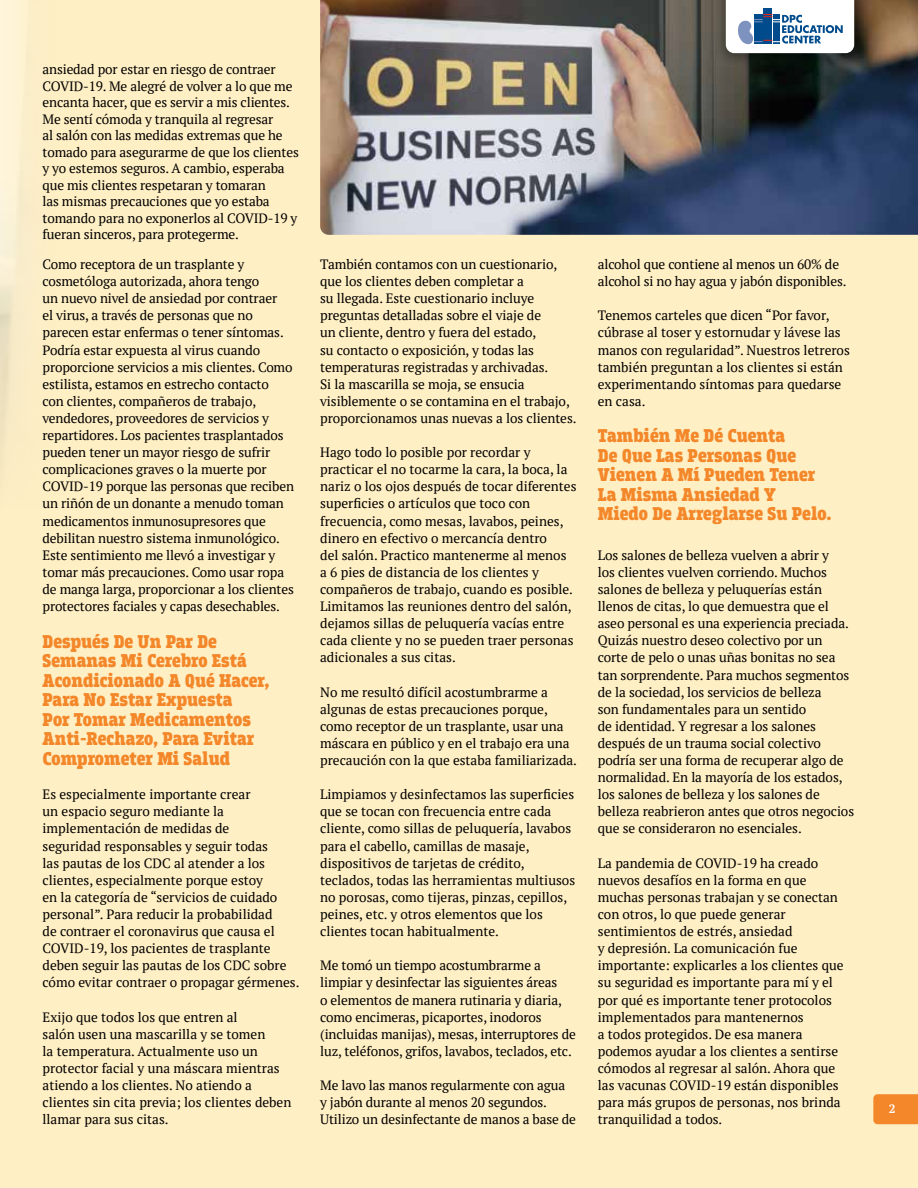
<style>
.page{position:relative;width:918px;height:1188px;background:#ffefc4}
.page>*{position:absolute;margin:0;border:0;box-sizing:border-box;transform-origin:0 0}
.t1{font:900 19.5px/19.5px "Breakers Slab";color:#f38729}
.t2{font:13.5px/17.1px "PT Serif";letter-spacing:-.005em;color:#000}
.t3{font:700 12px "PT Serif";color:#fff}
</style>
<div class="page">
<img style="left:0;top:0;width:27px;height:463px">
<svg style="left:873px;top:1094px;width:45px;height:30px"></svg>
<img style="left:320px;top:0;width:598px;height:235px">
<div style="left:713px;top:0;width:156px;height:68px;background:#000;opacity:.3"></div>
<svg style="left:726px;top:0;width:128px;height:53px;background:#c8d6e4"></svg>
<p class="t2" style="left:43px;top:61px;width:258px;line-height:16.5px">ansiedad por estar en riesgo de contraer COVID-19. Me alegré de volver a lo que me encanta hacer, que es servir a mis clientes.<br>Me sentí cómoda y tranquila al regresar<br>al salón con las medidas extremas que he tomado para asegurarme de que los clientes y yo estemos seguros. A cambio, esperaba que mis clientes respetaran y tomaran<br>las mismas precauciones que yo estaba tomando para no exponerlos al COVID-19 y fueran sinceros, para protegerme.</p>
<p class="t2" style="left:43px;top:256px;width:253px">Como receptora de un trasplante y cosmetóloga autorizada, ahora tengo<br>un nuevo nivel de ansiedad por contraer<br>el virus, a través de personas que no parecen estar enfermas o tener síntomas.<br>Podría estar expuesta al virus cuando proporcione servicios a mis clientes. Como estilista, estamos en estrecho contacto<br>con clientes, compañeros de trabajo, vendedores, proveedores de servicios y repartidores. Los pacientes trasplantados pueden tener un mayor riesgo de sufrir complicaciones graves o la muerte por COVID-19 porque las personas que reciben un riñón de un donante a menudo toman medicamentos inmunosupresores que debilitan nuestro sistema inmunológico.<br>Este sentimiento me llevó a investigar y tomar más precauciones. Como usar ropa de manga larga, proporcionar a los clientes protectores faciales y capas desechables.</p>
<h1 class="t1" style="left:43px;top:633px;width:228px">Después De Un Par De<br>Semanas Mi Cerebro Está<br>Acondicionado A Qué Hacer,<br>Para No Estar Expuesta<br>Por Tomar Medicamentos<br>Anti-Rechazo, Para Evitar<br>Comprometer Mi Salud</h1>
<p class="t2" style="left:43px;top:786px;width:258px">Es especialmente importante crear<br>un espacio seguro mediante la implementación de medidas de<br>seguridad responsables y seguir todas<br>las pautas de los CDC al atender a los clientes, especialmente porque estoy<br>en la categoría de “servicios de cuidado personal”. Para reducir la probabilidad<br>de contraer el coronavirus que causa el COVID-19, los pacientes de trasplante deben seguir las pautas de los CDC sobre cómo evitar contraer o propagar gérmenes.</p>
<p class="t2" style="left:43px;top:1008px;width:250px">Exijo que todos los que entren al<br>salón usen una mascarilla y se tomen<br>la temperatura. Actualmente uso un protector facial y una máscara mientras atiendo a los clientes. No atiendo a clientes sin cita previa; los clientes deben llamar para sus citas.</p>
<p class="t2" style="left:320px;top:256px;width:258px">También contamos con un cuestionario, que los clientes deben completar a<br>su llegada. Este cuestionario incluye preguntas detalladas sobre el viaje de<br>un cliente, dentro y fuera del estado,<br>su contacto o exposición, y todas las temperaturas registradas y archivadas.<br>Si la mascarilla se moja, se ensucia visiblemente o se contamina en el trabajo, proporcionamos unas nuevas a los clientes.</p>
<p class="t2" style="left:320px;top:444px;width:258px">Hago todo lo posible por recordar y practicar el no tocarme la cara, la boca, la nariz o los ojos después de tocar diferentes superficies o artículos que toco con frecuencia, como mesas, lavabos, peines, dinero en efectivo o mercancía dentro<br>del salón. Practico mantenerme al menos a 6 pies de distancia de los clientes y compañeros de trabajo, cuando es posible.<br>Limitamos las reuniones dentro del salón, dejamos sillas de peluquería vacías entre cada cliente y no se pueden traer personas adicionales a sus citas.</p>
<p class="t2" style="left:320px;top:683px;width:258px">No me resultó difícil acostumbrarme a algunas de estas precauciones porque, como receptor de un trasplante, usar una máscara en público y en el trabajo era una precaución con la que estaba familiarizada.</p>
<p class="t2" style="left:320px;top:786px;width:257px">Limpiamos y desinfectamos las superficies que se tocan con frecuencia entre cada cliente, como sillas de peluquería, lavabos para el cabello, camillas de masaje, dispositivos de tarjetas de crédito, teclados, todas las herramientas multiusos no porosas, como tijeras, pinzas, cepillos, peines, etc. y otros elementos que los clientes tocan habitualmente.</p>
<p class="t2" style="left:320px;top:957px;width:257px">Me tomó un tiempo acostumbrarme a limpiar y desinfectar las siguientes áreas<br>o elementos de manera rutinaria y diaria, como encimeras, picaportes, inodoros (incluidas manijas), mesas, interruptores de luz, teléfonos, grifos, lavabos, teclados, etc.</p>
<p class="t2" style="left:320px;top:1077px;width:257px">Me lavo las manos regularmente con agua<br>y jabón durante al menos 20 segundos.<br>Utilizo un desinfectante de manos a base de</p>
<p class="t2" style="left:598px;top:256px;width:250px">alcohol que contiene al menos un 60% de alcohol si no hay agua y jabón disponibles.</p>
<p class="t2" style="left:598px;top:307px;width:254px">Tenemos carteles que dicen “Por favor, cúbrase al toser y estornudar y lávese las manos con regularidad”. Nuestros letreros también preguntan a los clientes si están experimentando síntomas para quedarse en casa.</p>
<h1 class="t1" style="left:598px;top:427px;width:235px">También Me Dé Cuenta<br>De Que Las Personas Que<br>Vienen A Mí Pueden Tener<br>La Misma Ansiedad Y<br>Miedo De Arreglarse Su Pelo.</h1>
<p class="t2" style="left:598px;top:546px;width:258px">Los salones de belleza vuelven a abrir y<br>los clientes vuelven corriendo. Muchos salones de belleza y peluquerías están llenos de citas, lo que demuestra que el aseo personal es una experiencia preciada.<br>Quizás nuestro deseo colectivo por un corte de pelo o unas uñas bonitas no sea tan sorprendente. Para muchos segmentos de la sociedad, los servicios de belleza<br>son fundamentales para un sentido<br>de identidad. Y regresar a los salones después de un trauma social colectivo podría ser una forma de recuperar algo de normalidad. En la mayoría de los estados, los salones de belleza y los salones de belleza reabrieron antes que otros negocios que se consideraron no esenciales.</p>
<p class="t2" style="left:598px;top:854px;width:247px">La pandemia de COVID-19 ha creado nuevos desafíos en la forma en que muchas personas trabajan y se conectan con otros, lo que puede generar sentimientos de estrés, ansiedad<br>y depresión. La comunicación fue importante: explicarles a los clientes que su seguridad es importante para mí y el por qué es importante tener protocolos implementados para mantenernos<br>a todos protegidos. De esa manera podemos ayudar a los clientes a sentirse cómodos al regresar al salón. Ahora que las vacunas COVID-19 están disponibles para más grupos de personas, nos brinda tranquilidad a todos.</p>
<p class="t3" style="left:889px;top:1101px;width:8px">2</p>
</div>
